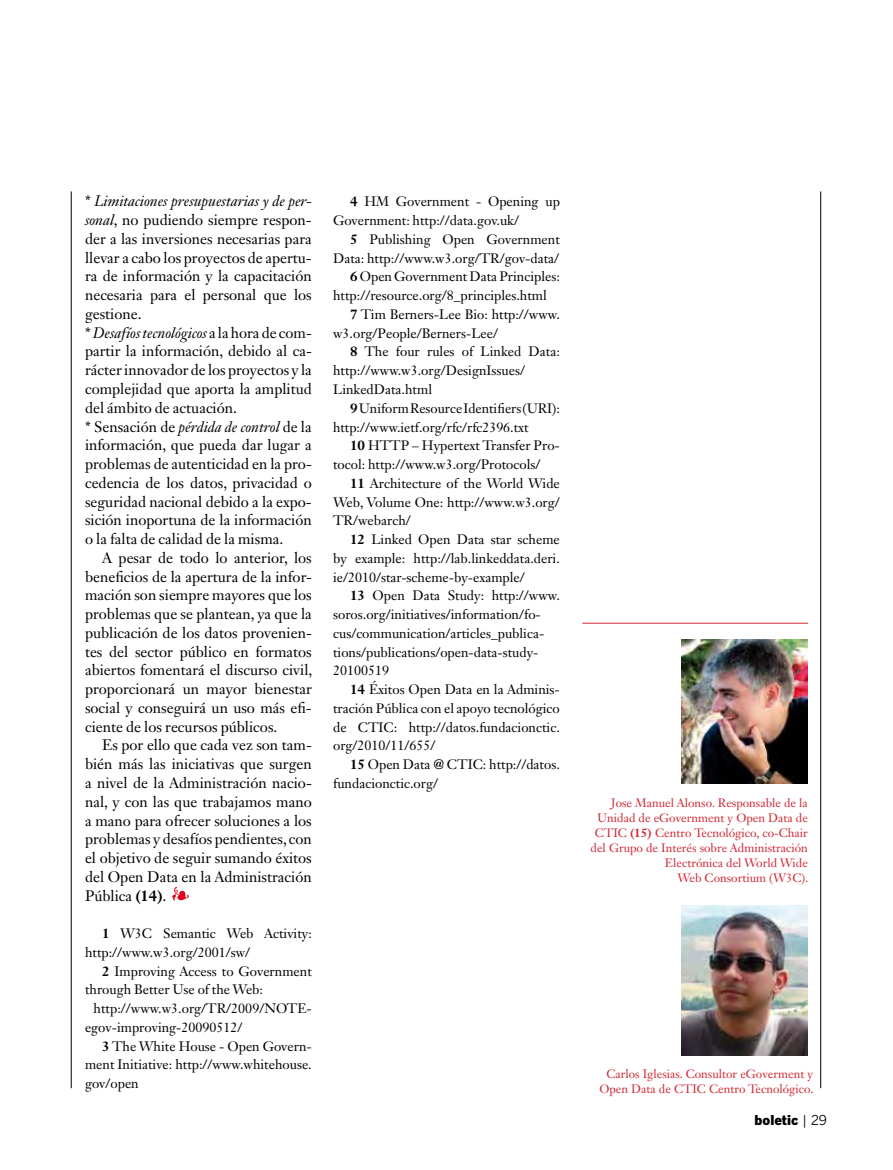
<style>
.page{position:relative;width:893px;height:1170px;background:#fff}
.page>*{position:absolute;margin:0;border:0;box-sizing:border-box;transform-origin:0 0}
.t1{font:15px/18.8px "Janson Text LT Std";color:#000;text-align:justify}
.t2{font:13.5px/18.8px "Janson Text LT Std";color:#000}
.t3{font:900 13.5px "Benton Gothic";color:#000}
.t4{font:12px/15px "Janson Text LT Std";color:#d02734;text-align:right}
.s1{font-style:italic}
.s2{font-weight:700}
.s3{font-weight:400}
</style>
<div class="page">
<hr style="left:71px;top:191px;width:1px;height:897px;background:#000">
<hr style="left:820px;top:191px;width:1px;height:897px;background:#000">
<svg style="left:172px;top:887px;width:17px;height:13px"></svg>
<hr style="left:582px;top:623px;width:226px;height:1px;background:#d02734">
<img style="left:681px;top:639px;width:127px;height:144px">
<img style="left:681px;top:905px;width:127px;height:150px">
<p class="t1" style="left:85px;top:192px;width:228px;text-align:left">* <span class="s1">Limitaciones presupuestarias y de per&shy;sonal</span>, no pudiendo siempre respon&shy;der a las inversiones necesarias para llevar a cabo los proyectos de apertu&shy;ra de información y la capacitación necesaria para el personal que los gestione.<br>* <span class="s1">Desafíos tecnológicos</span> a la hora de com&shy;partir la información, debido al ca&shy;rácter innovador de los proyectos y la complejidad que aporta la amplitud del ámbito de actuación.<br>* Sensación de <span class="s1">pérdida de control</span> de la información, que pueda dar lugar a problemas de autenticidad en la pro&shy;cedencia de los datos, privacidad o seguridad nacional debido a la expo&shy;sición inoportuna de la información o la falta de calidad de la misma.</p>
<p class="t1" style="left:85px;top:548px;width:229px;text-indent:17px">A pesar de todo lo anterior, los beneficios de la apertura de la infor&shy;mación son siempre mayores que los problemas que se plantean, ya que la publicación de los datos provenien&shy;tes del sector público en formatos abiertos fomentará el discurso civil, proporcionará un mayor bienestar social y conseguirá un uso más efi&shy;ciente de los recursos públicos.</p>
<p class="t1" style="left:85px;top:735px;width:228px;text-indent:17px">Es por ello que cada vez son tam&shy;bién más las iniciativas que surgen a nivel de la Administración nacio&shy;nal, y con las que trabajamos mano a mano para ofrecer soluciones a los problemas y desafíos pendientes, con el objetivo de seguir sumando éxitos del Open Data en la Administración Pública <span class="s2">(14)</span>.</p>
<p class="t2" style="left:85px;top:923px;width:228px;text-indent:17px"><span class="s2">1</span> W3C Semantic Web Activity: http://www.w3.org/2001/sw/</p>
<p class="t2" style="left:85px;top:961px;width:228px;text-indent:17px"><span class="s2">2</span> Improving Access to Government through Better Use of the Web:</p>
<p class="t2" style="left:85px;top:998px;width:228px;text-indent:9px">http://www.w3.org/TR/2009/NOTE&shy;egov-improving-20090512/</p>
<p class="t2" style="left:85px;top:1036px;width:228px;text-align:justify;text-indent:17px"><span class="s2">3</span> The White House - Open Govern&shy;ment Initiative: http://www.whitehouse. gov/open</p>
<p class="t2" style="left:333px;top:192px;width:228px;text-indent:17px"><span class="s2">4</span> HM Government - Opening up<br>Government: http://data.gov.uk/</p>
<p class="t2" style="left:350px;top:230px;width:211px"><span class="s2">5</span> Publishing Open Government</p>
<p class="t2" style="left:333px;top:248px;width:228px">Data: http://www.w3.org/TR/gov-data/</p>
<p class="t2" style="left:350px;top:267px;width:211px"><span class="s2">6</span> Open Government Data Principles:</p>
<p class="t2" style="left:333px;top:286px;width:215px">http://resource.org/8_principles.html</p>
<p class="t2" style="left:350px;top:305px;width:211px"><span class="s2">7</span> Tim Berners-Lee Bio: http://www.</p>
<p class="t2" style="left:333px;top:323px;width:167px">w3.org/People/Berners-Lee/</p>
<p class="t2" style="left:350px;top:342px;width:211px"><span class="s2">8</span> The four rules of Linked Data:</p>
<p class="t2" style="left:333px;top:361px;width:193px">http://www.w3.org/DesignIssues/</p>
<p class="t2" style="left:333px;top:380px;width:100px">LinkedData.html</p>
<p class="t2" style="left:350px;top:398px;width:211px"><span class="s2">9</span>Uniform Resource Identifiers (URI):</p>
<p class="t2" style="left:333px;top:417px;width:197px">http://www.ietf.org/rfc/rfc2396.txt</p>
<p class="t2" style="left:350px;top:436px;width:211px"><span class="s2">10</span> HTTP – Hypertext Transfer Pro-</p>
<p class="t2" style="left:333px;top:455px;width:209px">tocol: http://www.w3.org/Protocols/</p>
<p class="t2" style="left:350px;top:473px;width:211px"><span class="s2">11</span> Architecture of the World Wide</p>
<p class="t2" style="left:333px;top:492px;width:228px">Web, Volume One: http://www.w3.org/</p>
<p class="t2" style="left:333px;top:511px;width:79px">TR/webarch/</p>
<p class="t2" style="left:350px;top:530px;width:211px"><span class="s2">12</span> Linked Open Data star scheme</p>
<p class="t2" style="left:333px;top:548px;width:228px">by example: http://lab.linkeddata.deri.</p>
<p class="t2" style="left:333px;top:567px;width:193px">ie/2010/star-scheme-by-example/</p>
<p class="t2" style="left:350px;top:586px;width:211px"><span class="s2">13</span> Open Data Study: http://www.</p>
<p class="t2" style="left:333px;top:605px;width:209px">soros.org/initiatives/information/fo-</p>
<p class="t2" style="left:333px;top:623px;width:213px">cus/communication/articles_publica-</p>
<p class="t2" style="left:333px;top:642px;width:207px">tions/publications/open-data-study-</p>
<p class="t2" style="left:333px;top:661px;width:58px">20100519</p>
<p class="t2" style="left:350px;top:680px;width:211px"><span class="s2">14</span> Éxitos Open Data en la Adminis-</p>
<p class="t2" style="left:333px;top:698px;width:228px">tración Pública con el apoyo tecnológico</p>
<p class="t2" style="left:333px;top:717px;width:228px">de CTIC: http://datos.fundacionctic.</p>
<p class="t2" style="left:333px;top:736px;width:104px">org/2010/11/655/</p>
<p class="t2" style="left:350px;top:755px;width:211px"><span class="s2">15</span> Open Data @ CTIC: http://datos.</p>
<p class="t2" style="left:333px;top:773px;width:106px">fundacionctic.org/</p>
<p class="t4" style="left:591px;top:795px;width:219px">Jose Manuel Alonso. Responsable de la Unidad de eGovernment y Open Data de CTIC <span class="s2">(15)</span> Centro Tecnológico, co-Chair del Grupo de Interés sobre Administración Electrónica del World Wide<br>Web Consortium (W3C).</p>
<p class="t4" style="left:599px;top:1065px;width:216px;text-align:center">Carlos Iglesias. Consultor eGoverment y<br>Open Data de CTIC Centro Tecnológico.</p>
<p class="t3" style="left:754px;top:1111px;width:74px">boletic <span class="s3">| 29</span></p>
</div>
